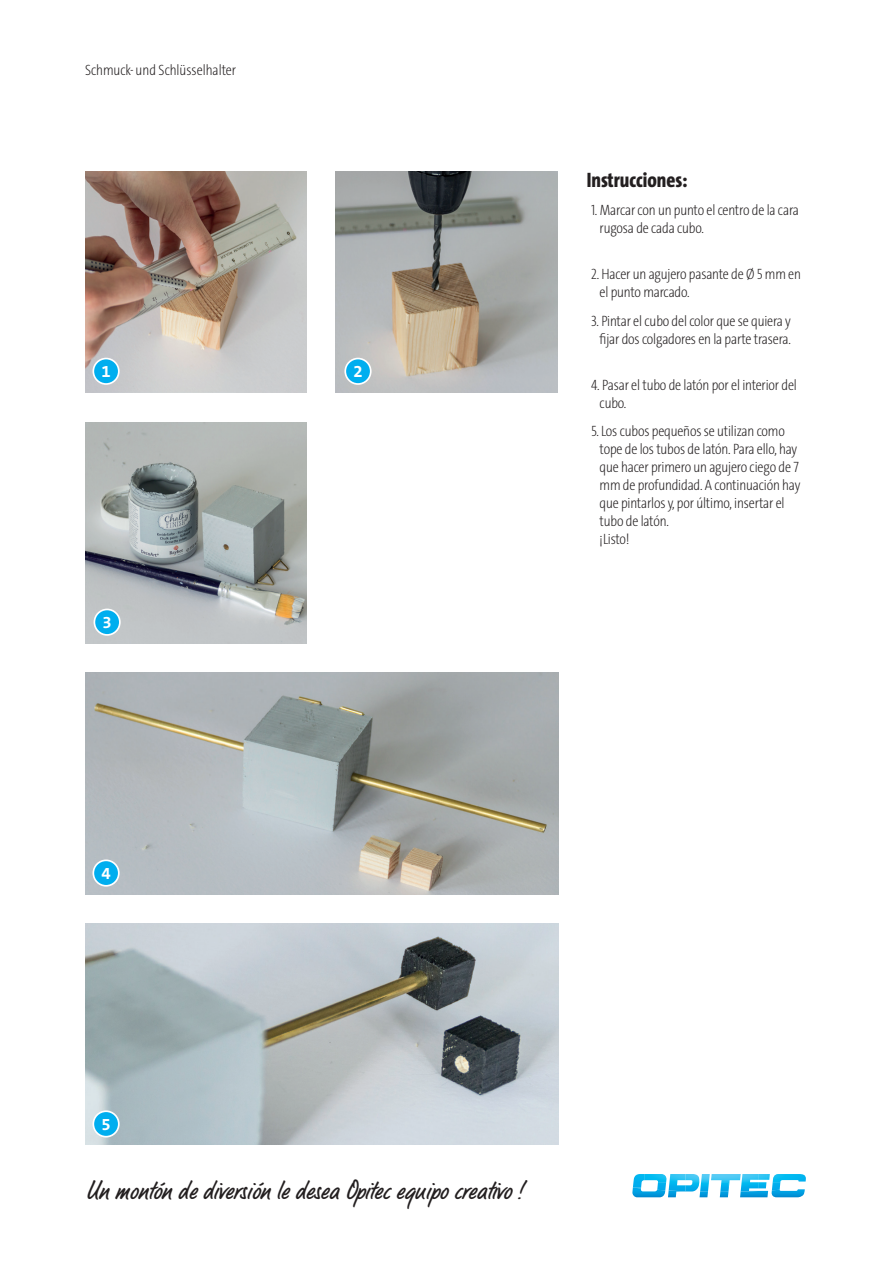
<style>
.page{position:relative;width:893px;height:1263px;background:#fff}
.page>*{position:absolute;margin:0;border:0;box-sizing:border-box;transform-origin:0 0}
.t1{font:27px "LP Bambus";color:#231f20}
.t2{font:800 21px "The Sans Cd LF8";color:#231f20}
.t3{font:700 16.8px "The Sans B W7";color:#fff}
.t4{font:200 15px/18px "The Sans Cd LF2";letter-spacing:-.01em;color:#231f20}
</style>
<div class="page">
<svg style="left:632px;top:1174px;width:174px;height:24px"></svg>
<img style="left:85px;top:171px;width:221px;height:221px">
<img style="left:336px;top:171px;width:221px;height:221px">
<img style="left:85px;top:422px;width:221px;height:221px">
<img style="left:85px;top:673px;width:473px;height:221px">
<div style="left:93px;top:359px;width:26px;height:25px;background:#00aeef;border-radius:50%"></div>
<div style="left:92px;top:358px;width:28px;height:27px;border:2px solid #fff;border-radius:50%"></div>
<div style="left:94px;top:609px;width:26px;height:26px;background:#00aeef;border-radius:50%"></div>
<div style="left:94px;top:609px;width:27px;height:27px;border:2px solid #fff;border-radius:50%"></div>
<div style="left:93px;top:860px;width:26px;height:26px;background:#00aeef;border-radius:50%"></div>
<div style="left:92px;top:859px;width:28px;height:28px;border:2px solid #fff;border-radius:50%"></div>
<div style="left:345px;top:359px;width:26px;height:25px;background:#00aeef;border-radius:50%"></div>
<div style="left:344px;top:358px;width:28px;height:27px;border:2px solid #fff;border-radius:50%"></div>
<img style="left:85px;top:924px;width:473px;height:221px">
<div style="left:93px;top:1111px;width:26px;height:26px;background:#00aeef;border-radius:50%"></div>
<div style="left:92px;top:1110px;width:28px;height:27px;border:2px solid #fff;border-radius:50%"></div>
<p class="t4" style="left:85px;top:60px;width:153px">Schmuck- und Schlüsselhalter</p>
<p class="t3" style="left:101px;top:360px;width:11px">1</p>
<p class="t3" style="left:102px;top:611px;width:11px">3</p>
<p class="t3" style="left:101px;top:862px;width:11px">4</p>
<p class="t3" style="left:353px;top:360px;width:11px">2</p>
<h2 class="t2" style="left:587px;top:166px;width:102px">Instrucciones:</h2>
<p class="t4" style="left:600px;top:201px;width:201px;text-indent:-9px">1. Marcar con un punto el centro de la cara rugosa de cada cubo.</p>
<p class="t4" style="left:600px;top:265px;width:203px;text-indent:-9px">2. Hacer un agujero pasante de Ø 5 mm en el punto marcado.</p>
<p class="t4" style="left:591px;top:311px;width:201px;text-align:center">3. Pintar el cubo del color que se quiera y fijar dos colgadores en la parte trasera.</p>
<p class="t4" style="left:600px;top:375px;width:199px;text-indent:-9px">4. Pasar el tubo de latón por el interior del cubo.</p>
<p class="t4" style="left:600px;top:422px;width:202px;text-indent:-9px">5. Los cubos pequeños se utilizan como tope de los tubos de latón. Para ello, hay que hacer primero un agujero ciego de 7 mm de profundidad. A continuación hay que pintarlos y, por último, insertar el tubo de latón.<br>¡Listo!</p>
<p class="t3" style="left:101px;top:1113px;width:11px">5</p>
<h1 class="t1" style="left:86px;top:1174px;width:437px">Un montón de diversión le desea Opitec equipo creativo !</h1>
</div>
